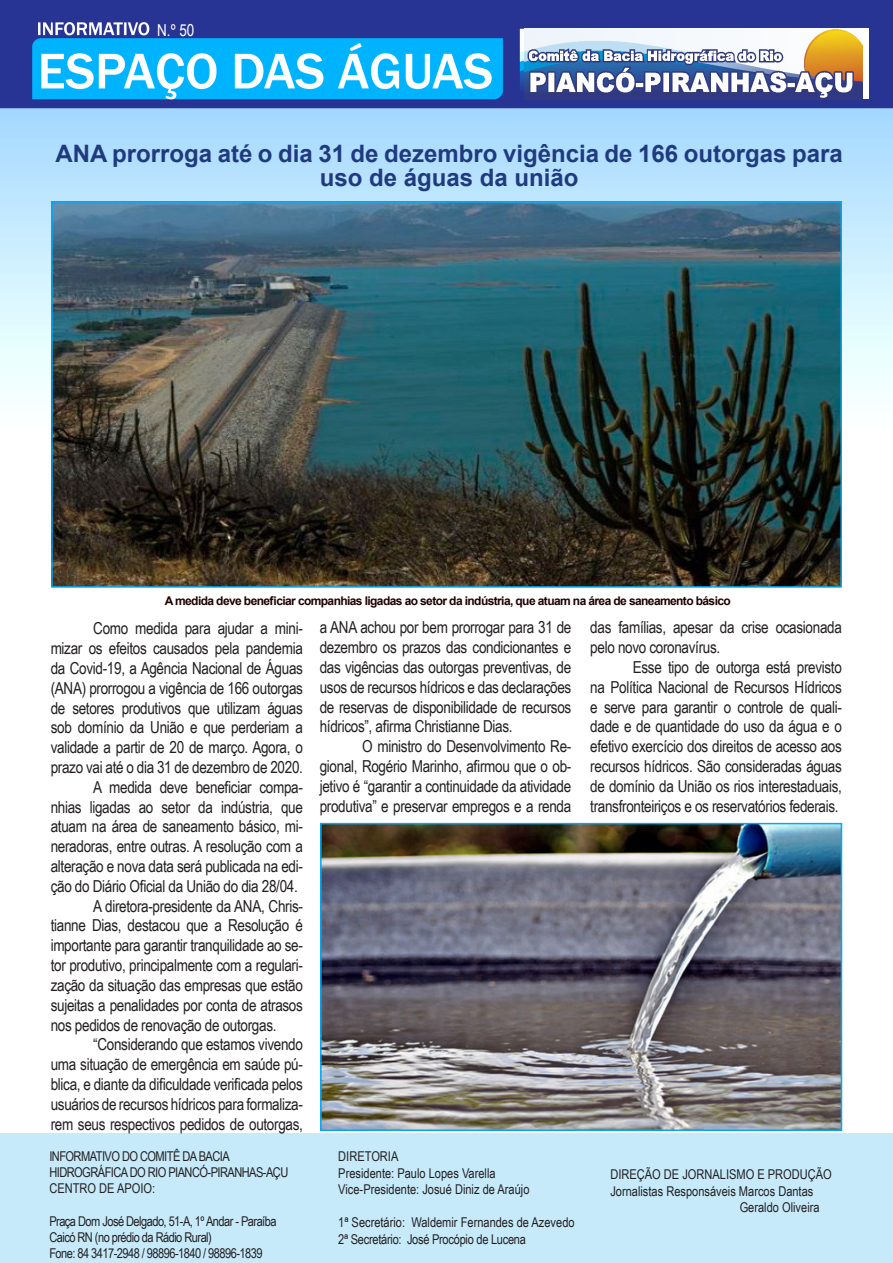
<style>
.page{position:relative;width:893px;height:1263px;background:#fff}
.page>*{position:absolute;margin:0;border:0;box-sizing:border-box;transform-origin:0 0}
.Corpo_do_Texto{font:700 24px/24px "Arial";color:#203a7f;text-align:center}
.Corpo_do_Texto-2{font:16.5px/19.8px "Arial Narrow";letter-spacing:-.02em;color:#231f20;text-align:justify}
.t1{font:16.5px "Arial Narrow";color:#fff}
.t2{font:13.5px "Arial Narrow";color:#231f20}
.t3{font:13.5px "Arial Narrow";letter-spacing:-.04em;color:#231f20}
.t4{font:13.5px "Arial Narrow";letter-spacing:-.02em;color:#231f20}
.t5{font:700 12px "Arial";letter-spacing:-.05em;color:#1f0000}
</style>
<div class="page">
<img style="left:0;top:0;width:893px;height:1131px">
<img style="left:525px;top:29px;width:338px;height:70px">
<div style="left:0;top:1133px;width:893px;height:130px;background:#c6eafa"></div>
<img style="left:54px;top:204px;width:785px;height:381px">
<div style="left:51px;top:201px;width:791px;height:387px;border:2px solid #00a9f9"></div>
<img style="left:323px;top:826px;width:516px;height:302px">
<div style="left:320px;top:823px;width:522px;height:308px;border:2px solid #00a9f9"></div>
<p class="t1" style="left:157px;top:18px;width:39px">N.º 50</p>
<p class="Corpo_do_Texto" style="left:55px;top:142px;width:789px">ANA prorroga até o dia 31 de dezembro vigência de 166 outorgas para uso de águas da união</p>
<p class="t5" style="left:165px;top:593px;width:567px">A medida deve beneficiar companhias ligadas ao setor da indústria, que atuam na área de saneamento básico</p>
<p class="Corpo_do_Texto-2" style="left:51px;top:618px;width:254px;text-indent:43px">Como medida para ajudar a mini&shy;mizar os efeitos causados pela pandemia da Covid-19, a Agência Nacional de Águas (ANA) prorrogou a vigência de 166 outorgas de setores produtivos que utilizam águas sob domínio da União e que perderiam a validade a partir de 20 de março. Agora, o prazo vai até o dia 31 de dezembro de 2020.</p>
<p class="Corpo_do_Texto-2" style="left:51px;top:776px;width:254px;text-indent:43px">A medida deve beneficiar compa&shy;nhias ligadas ao setor da indústria, que atuam na área de saneamento básico, mi&shy;neradoras, entre outras. A resolução com a alteração e nova data será publicada na edi&shy;ção do Diário Oficial da União do dia 28/04.</p>
<p class="Corpo_do_Texto-2" style="left:51px;top:895px;width:254px;text-indent:43px">A diretora-presidente da ANA, Chris&shy;tianne Dias, destacou que a Resolução é importante para garantir tranquilidade ao se&shy;tor produtivo, principalmente com a regulari&shy;zação da situação das empresas que estão sujeitas a penalidades por conta de atrasos nos pedidos de renovação de outorgas.</p>
<p class="Corpo_do_Texto-2" style="left:51px;top:1034px;width:254px;text-indent:43px">“Considerando que estamos vivendo uma situação de emergência em saúde pú&shy;blica, e diante da dificuldade verificada pelos usuários de recursos hídricos para formaliza&shy;rem seus respectivos pedidos de outorgas,</p>
<p class="Corpo_do_Texto-2" style="left:590px;top:617px;width:253px">das famílias, apesar da crise ocasionada pelo novo coronavírus.</p>
<p class="Corpo_do_Texto-2" style="left:590px;top:657px;width:253px;text-indent:43px">Esse tipo de outorga está previsto na Política Nacional de Recursos Hídricos e serve para garantir o controle de quali&shy;dade e de quantidade do uso da água e o efetivo exercício dos direitos de acesso aos recursos hídricos. São consideradas águas de domínio da União os rios interestaduais, transfronteiriços e os reservatórios federais.</p>
<p class="Corpo_do_Texto-2" style="left:320px;top:617px;width:253px">a ANA achou por bem prorrogar para 31 de dezembro os prazos das condicionantes e das vigências das outorgas preventivas, de usos de recursos hídricos e das declarações de reservas de disponibilidade de recursos hídricos”, afirma Christianne Dias.</p>
<p class="Corpo_do_Texto-2" style="left:320px;top:736px;width:253px;text-indent:43px">O ministro do Desenvolvimento Re&shy;gional, Rogério Marinho, afirmou que o ob&shy;jetivo é “garantir a continuidade da atividade produtiva” e preservar empregos e a renda</p>
<p class="t3" style="left:49px;top:1146px;width:182px">INFORMATIVO DO COMITÊ DA BACIA</p>
<p class="t3" style="left:49px;top:1162px;width:241px">HIDROGRÁFICA DO RIO PIANCÓ-PIRANHAS-AÇU</p>
<p class="t2" style="left:49px;top:1179px;width:107px">CENTRO DE APOIO:</p>
<p class="t3" style="left:49px;top:1211px;width:229px">Praça Dom José Delgado, 51-A, 1º Andar - Paraíba</p>
<p class="t3" style="left:49px;top:1227px;width:164px">Caicó RN (no prédio da Rádio Rural)</p>
<p class="t3" style="left:49px;top:1243px;width:215px">Fone: 84 3417-2948 / 98896-1840 / 98896-1839</p>
<p class="t2" style="left:338px;top:1146px;width:62px">DIRETORIA</p>
<p class="t2" style="left:338px;top:1163px;width:159px">Presidente: Paulo Lopes Varella</p>
<p class="t2" style="left:338px;top:1179px;width:193px">Vice-Presidente: Josué Diniz de Araújo</p>
<p class="t2" style="left:338px;top:1212px;width:238px">1ª Secretário: Waldemir Fernandes de Azevedo</p>
<p class="t4" style="left:338px;top:1229px;width:189px">2ª Secretário: José Procópio de Lucena</p>
<p class="t2" style="left:610px;top:1164px;width:223px">DIREÇÃO DE JORNALISMO E PRODUÇÃO</p>
<p class="t2" style="left:610px;top:1181px;width:205px">Jornalistas Responsáveis Marcos Dantas</p>
<p class="t2" style="left:740px;top:1197px;width:81px">Geraldo Oliveira</p>
</div>
